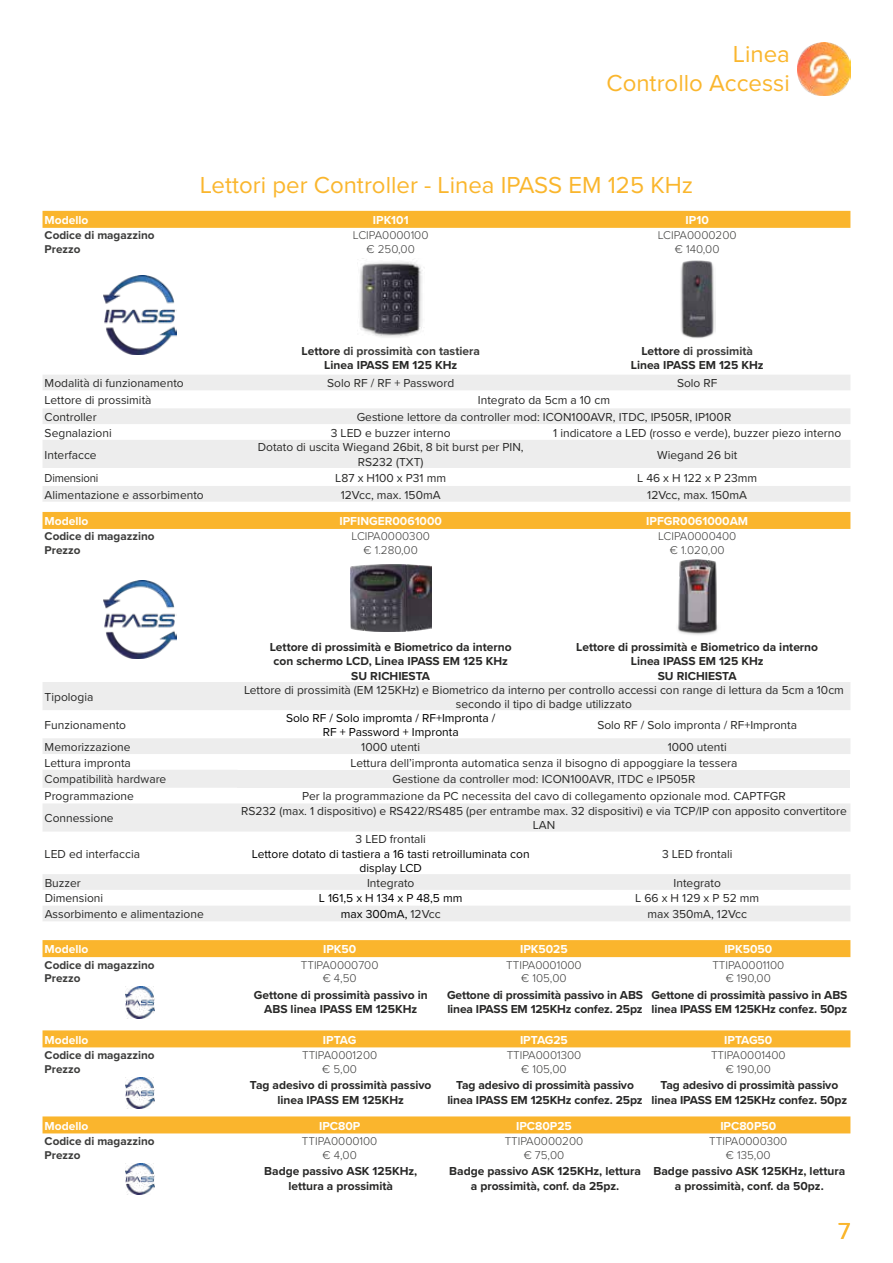
<style>
.page{position:relative;width:893px;height:1263px;background:#fff}
.page>*{position:absolute;margin:0;border:0;box-sizing:border-box;transform-origin:0 0}
.t1{font:24px/28.8px "Proxima Nova";color:#fab62d;text-align:right}
.t2{font:12px/14.4px "Proxima Nova";color:#282827;text-align:center}
.t3{font:700 12px/14.4px "Proxima Nova";color:#282827;text-align:center}
.t4{font:12px/14.4px "Proxima Nova";color:#000;text-align:center}
.t5{font:700 12px "Proxima Nova";color:#fff}
.t6{font:12px "Proxima Nova";letter-spacing:-.02em;color:#282827;scale:.95 1}
.t7{font:300 11.7px "Proxima Nova";color:#3c3c3b}
.t8{font:700 11.7px "Proxima Nova";color:#3c3c3b}
.s1{color:#3c3c3b}
.s2{color:#282827}
</style>
<div class="page">
<img style="left:797px;top:43px;width:53px;height:53px">
<div style="left:43px;top:211px;width:807px;height:17px;background:#fab52d"></div>
<svg style="left:43px;top:375px;width:807px;height:127px;fill:#ededed"></svg>
<img style="left:103px;top:276px;width:74px;height:78px">
<img style="left:359px;top:258px;width:64px;height:79px">
<img style="left:680px;top:260px;width:35px;height:78px">
<div style="left:43px;top:512px;width:807px;height:17px;background:#fab52d"></div>
<svg style="left:43px;top:682px;width:807px;height:239px"></svg>
<div style="left:237px;top:770px;width:613px;height:18px;background:#ededed"></div>
<img style="left:103px;top:580px;width:74px;height:78px">
<img style="left:350px;top:564px;width:81px;height:67px">
<img style="left:677px;top:560px;width:41px;height:75px">
<div style="left:43px;top:940px;width:807px;height:17px;background:#fab52d"></div>
<img style="left:125px;top:987px;width:30px;height:31px">
<div style="left:43px;top:1030px;width:807px;height:17px;background:#fab52d"></div>
<img style="left:125px;top:1077px;width:30px;height:31px">
<div style="left:43px;top:1116px;width:807px;height:17px;background:#fab52d"></div>
<img style="left:125px;top:1163px;width:30px;height:31px">
<h1 class="t1" style="left:606px;top:40px;width:185px">Linea<br>Controllo Accessi</h1>
<h1 class="t1" style="left:200px;top:171px;width:495px">Lettori per Controller - Linea IPASS EM 125 KHz</h1>
<p class="t5" style="left:45px;top:213px;width:45px">Modello</p>
<p class="t5" style="left:373px;top:213px;width:37px">IPK101</p>
<p class="t5" style="left:686px;top:213px;width:25px">IP10</p>
<p class="t8" style="left:45px;top:228px;width:111px">Codice di magazzino</p>
<p class="t7" style="left:353px;top:228px;width:77px">LCIPA0000100</p>
<p class="t7" style="left:658px;top:228px;width:80px">LCIPA0000200</p>
<p class="t8" style="left:45px;top:242px;width:37px">Prezzo</p>
<p class="t7" style="left:367px;top:242px;width:50px">€ 250,00</p>
<p class="t7" style="left:675px;top:242px;width:46px">€ 140,00</p>
<p class="t3" style="left:302px;top:344px;width:180px">Lettore <span class="s1">di prossimità con tastiera<br></span>Linea IPASS EM 125 KHz</p>
<p class="t3" style="left:631px;top:344px;width:134px">Lettore <span class="s1">di prossimità<br></span>Linea IPASS EM 125 KHz</p>
<p class="t2" style="left:45px;top:376px;width:141px">Modalità di funzionamento</p>
<p class="t2" style="left:327px;top:376px;width:129px">Solo RF / RF + Password</p>
<p class="t2" style="left:677px;top:376px;width:42px">Solo RF</p>
<p class="t2" style="left:45px;top:393px;width:108px">Lettore di prossimità</p>
<p class="t2" style="left:478px;top:393px;width:134px">Integrato da 5cm a 10 cm</p>
<p class="t2" style="left:45px;top:410px;width:54px">Controller</p>
<p class="t2" style="left:357px;top:410px;width:376px">Gestione lettore da controller mod: ICON100AVR, ITDC, IP505R, IP100R</p>
<p class="t2" style="left:45px;top:426px;width:69px">Segnalazioni</p>
<p class="t2" style="left:331px;top:426px;width:121px">3 LED e buzzer interno</p>
<p class="t2" style="left:553px;top:426px;width:289px">1 indicatore a LED (rosso e verde), buzzer piezo interno</p>
<p class="t2" style="left:45px;top:448px;width:54px">Interfacce</p>
<p class="t2" style="left:258px;top:440px;width:267px">Dotato di uscita Wiegand 26bit, 8 bit burst per PIN,<br>RS232 (TXT)</p>
<p class="t2" style="left:657px;top:448px;width:82px">Wiegand 26 bit</p>
<p class="t6" style="left:45px;top:470px;width:58px">Dimensioni</p>
<p class="t2" style="left:335px;top:471px;width:112px">L87 x H100 x P31 mm</p>
<p class="t2" style="left:637px;top:471px;width:122px">L 46 x H 122 x P 23mm</p>
<p class="t2" style="left:45px;top:488px;width:161px">Alimentazione e assorbimento</p>
<p class="t2" style="left:341px;top:488px;width:101px">12Vcc, max. 150mA</p>
<p class="t2" style="left:647px;top:488px;width:101px">12Vcc, max. 150mA</p>
<p class="t5" style="left:45px;top:514px;width:45px">Modello</p>
<p class="t5" style="left:339px;top:514px;width:104px">IPFINGER0061000</p>
<p class="t5" style="left:646px;top:514px;width:103px">IPFGR0061000AM</p>
<p class="t8" style="left:45px;top:530px;width:111px">Codice di magazzino</p>
<p class="t7" style="left:352px;top:530px;width:80px">LCIPA0000300</p>
<p class="t7" style="left:658px;top:530px;width:80px">LCIPA0000400</p>
<p class="t8" style="left:45px;top:543px;width:37px">Prezzo</p>
<p class="t7" style="left:364px;top:543px;width:56px">€ 1.280,00</p>
<p class="t7" style="left:670px;top:543px;width:56px">€ 1.020,00</p>
<p class="t3" style="left:270px;top:640px;width:243px">Lettore di prossimità e Biometrico da interno con schermo LCD, Linea IPASS EM 125 KHz<br>SU RICHIESTA</p>
<p class="t3" style="left:576px;top:640px;width:243px">Lettore di prossimità e Biometrico da interno<br>Linea IPASS EM 125 KHz<br>SU RICHIESTA</p>
<p class="t2" style="left:45px;top:690px;width:50px">Tipologia</p>
<p class="t2" style="left:244px;top:683px;width:601px">Lettore di prossimità (EM 125KHz) e Biometrico da interno per controllo accessi con range di lettura da 5cm a 10cm secondo il tipo di badge utilizzato</p>
<p class="t2" style="left:45px;top:718px;width:83px">Funzionamento</p>
<p class="t4" style="left:286px;top:711px;width:211px">Solo RF / Solo impromta / RF+Impronta /<br>RF + Password + Impronta</p>
<p class="t2" style="left:597px;top:718px;width:201px">Solo RF / Solo impronta / RF+Impronta</p>
<p class="t2" style="left:45px;top:740px;width:87px">Memorizzazione</p>
<p class="t2" style="left:361px;top:740px;width:60px">1000 utenti</p>
<p class="t2" style="left:668px;top:740px;width:60px">1000 utenti</p>
<p class="t2" style="left:45px;top:756px;width:88px">Lettura impronta</p>
<p class="t2" style="left:350px;top:756px;width:388px">Lettura dell’impronta automatica senza il bisogno di appoggiare la tessera</p>
<p class="t2" style="left:45px;top:772px;width:123px">Compatibilità hardware</p>
<p class="t2" style="left:393px;top:772px;width:304px">Gestione da controller mod: ICON100AVR, ITDC e IP505R</p>
<p class="t2" style="left:45px;top:789px;width:91px">Programmazione</p>
<p class="t2" style="left:302px;top:789px;width:485px">Per la programmazione da PC necessita del cavo di collegamento opzionale mod. CAPTFGR</p>
<p class="t2" style="left:45px;top:811px;width:71px">Connessione</p>
<p class="t2" style="left:241px;top:804px;width:607px">RS232 (max. 1 dispositivo) e RS422/RS485 (per entrambe max. 32 dispositivi) e via TCP/IP con apposito convertitore<br>LAN</p>
<p class="t2" style="left:45px;top:847px;width:97px">LED ed interfaccia</p>
<p class="t2" style="left:356px;top:832px;width:72px">3 LED frontali</p>
<p class="t4" style="left:252px;top:847px;width:279px">Lettore dotato di tastiera a 16 tasti retroilluminata con display LCD</p>
<p class="t2" style="left:662px;top:847px;width:72px">3 LED frontali</p>
<p class="t2" style="left:45px;top:876px;width:38px">Buzzer</p>
<p class="t2" style="left:367px;top:876px;width:49px">Integrato</p>
<p class="t2" style="left:674px;top:876px;width:49px">Integrato</p>
<p class="t2" style="left:45px;top:891px;width:60px">Dimensioni</p>
<p class="t4" style="left:319px;top:891px;width:145px">L 161,5 x H 134 x P 48,5 mm</p>
<p class="t2" style="left:635px;top:891px;width:126px">L 66 x H 129 x P 52 mm</p>
<p class="t2" style="left:45px;top:907px;width:161px">Assorbimento e alimentazione</p>
<p class="t4" style="left:341px;top:907px;width:101px">max 300mA, <span class="s2">12Vcc</span></p>
<p class="t2" style="left:647px;top:907px;width:101px">max 350mA, 12Vcc</p>
<p class="t5" style="left:45px;top:942px;width:45px">Modello</p>
<p class="t5" style="left:323px;top:942px;width:35px">IPK50</p>
<p class="t5" style="left:520px;top:942px;width:49px">IPK5025</p>
<p class="t5" style="left:724px;top:942px;width:49px">IPK5050</p>
<p class="t8" style="left:45px;top:958px;width:111px">Codice di magazzino</p>
<p class="t7" style="left:301px;top:958px;width:79px">TTIPA0000700</p>
<p class="t7" style="left:506px;top:958px;width:77px">TTIPA0001000</p>
<p class="t7" style="left:712px;top:958px;width:73px">TTIPA0001100</p>
<p class="t8" style="left:45px;top:971px;width:37px">Prezzo</p>
<p class="t7" style="left:323px;top:971px;width:35px">€ 4,50</p>
<p class="t7" style="left:521px;top:971px;width:47px">€ 105,00</p>
<p class="t7" style="left:726px;top:971px;width:47px">€ 190,00</p>
<p class="t3" style="left:254px;top:988px;width:175px">Gettone di prossimità passivo in<br>ABS linea IPASS EM 125KHz</p>
<p class="t3" style="left:447px;top:988px;width:198px;text-align:left">Gettone di prossimità passivo in ABS linea IPASS EM 125KHz confez. 25pz</p>
<p class="t3" style="left:651px;top:988px;width:198px;text-align:left">Gettone di prossimità passivo in ABS linea IPASS EM 125KHz confez. 50pz</p>
<p class="t5" style="left:45px;top:1032px;width:45px">Modello</p>
<p class="t5" style="left:323px;top:1032px;width:35px">IPTAG</p>
<p class="t5" style="left:520px;top:1032px;width:49px">IPTAG25</p>
<p class="t5" style="left:724px;top:1032px;width:50px">IPTAG50</p>
<p class="t8" style="left:45px;top:1048px;width:111px">Codice di magazzino</p>
<p class="t7" style="left:302px;top:1048px;width:77px">TTIPA0001200</p>
<p class="t7" style="left:507px;top:1048px;width:76px">TTIPA0001300</p>
<p class="t7" style="left:711px;top:1048px;width:76px">TTIPA0001400</p>
<p class="t8" style="left:45px;top:1062px;width:37px">Prezzo</p>
<p class="t7" style="left:322px;top:1062px;width:36px">€ 5,00</p>
<p class="t7" style="left:521px;top:1062px;width:47px">€ 105,00</p>
<p class="t7" style="left:726px;top:1062px;width:47px">€ 190,00</p>
<p class="t3" style="left:250px;top:1078px;width:183px">Tag adesivo di prossimità passivo linea IPASS EM 125KHz</p>
<p class="t3" style="left:447px;top:1078px;width:197px">Tag adesivo di prossimità passivo linea IPASS EM 125KHz confez. 25pz</p>
<p class="t3" style="left:652px;top:1078px;width:197px">Tag adesivo di prossimità passivo linea IPASS EM 125KHz confez. 50pz</p>
<p class="t5" style="left:45px;top:1118px;width:45px">Modello</p>
<p class="t5" style="left:319px;top:1118px;width:43px">IPC80P</p>
<p class="t5" style="left:516px;top:1118px;width:57px">IPC80P25</p>
<p class="t5" style="left:720px;top:1118px;width:57px">IPC80P50</p>
<p class="t8" style="left:45px;top:1134px;width:111px">Codice di magazzino</p>
<p class="t7" style="left:302px;top:1134px;width:77px">TTIPA0000100</p>
<p class="t7" style="left:505px;top:1134px;width:80px">TTIPA0000200</p>
<p class="t7" style="left:709px;top:1134px;width:80px">TTIPA0000300</p>
<p class="t8" style="left:45px;top:1148px;width:37px">Prezzo</p>
<p class="t7" style="left:323px;top:1148px;width:36px">€ 4,00</p>
<p class="t7" style="left:524px;top:1148px;width:42px">€ 75,00</p>
<p class="t7" style="left:726px;top:1148px;width:46px">€ 135,00</p>
<p class="t3" style="left:264px;top:1164px;width:155px">Badge passivo ASK 125KHz, lettura a prossimità</p>
<p class="t3" style="left:449px;top:1164px;width:193px">Badge passivo ASK 125KHz, lettura a prossimità, conf. da 25pz.</p>
<p class="t3" style="left:653px;top:1164px;width:193px">Badge passivo ASK 125KHz, lettura a prossimità, conf. da 50pz.</p>
<h1 class="t1" style="left:838px;top:1217px;width:14px">7</h1>
</div>
